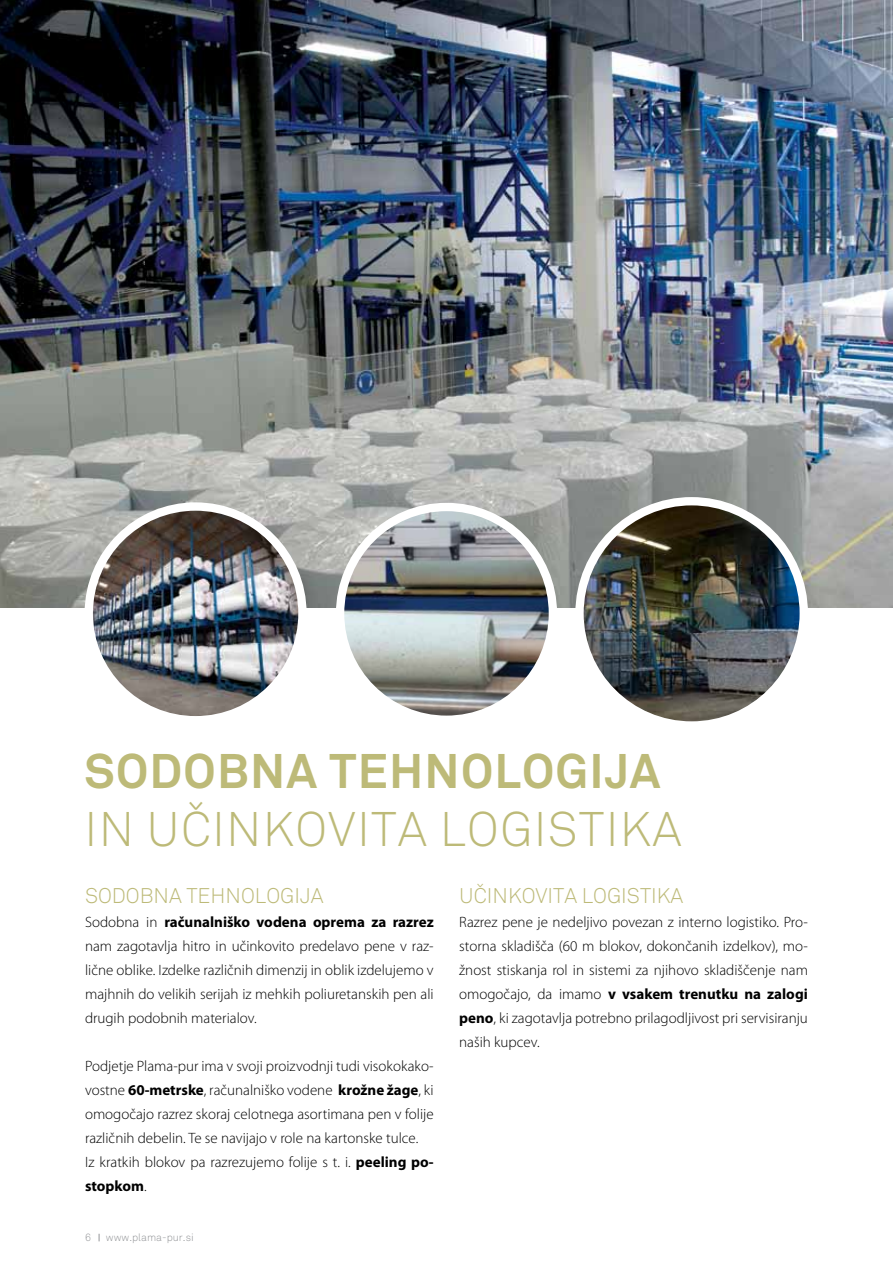
<style>
.page{position:relative;width:893px;height:1263px;background:#fff}
.page>*{position:absolute;margin:0;border:0;box-sizing:border-box;transform-origin:0 0}
.t1{font:300 48px "Akkurat CE";letter-spacing:.025em;color:#bdba78}
.t2{font:700 48px "Akkurat CE";letter-spacing:.025em;color:#bdba78}
.t3{font:300 21px "Akkurat CE";color:#bdba78}
.t4{font:300 15px/24px "Myriad Pro";color:#000;text-align:justify}
.t5{font:300 10.5px "Akkurat CE";color:#939598}
.s1{font-weight:700}
</style>
<div class="page">
<img style="left:0;top:0;width:893px;height:608px">
<img style="left:89px;top:507px;width:213px;height:208px">
<div style="left:85px;top:502px;width:222px;height:222px;border:8px solid #fff;border-radius:50%"></div>
<img style="left:340px;top:507px;width:213px;height:213px;border-radius:106px">
<div style="left:336px;top:503px;width:221px;height:221px;border:8px solid #fff;border-radius:50%"></div>
<img style="left:579px;top:503px;width:225px;height:218px">
<div style="left:575px;top:497px;width:233px;height:233px;border:8px solid #fff;border-radius:50%"></div>
<h1 class="t2" style="left:85px;top:741px;width:577px">SODOBNA TEHNOLOGIJA</h1>
<h1 class="t1" style="left:85px;top:800px;width:442px">IN U ČINKOVITA LOGISTIKA</h1>
<h2 class="t3" style="left:85px;top:883px;width:28px">SODOB</h2>
<h2 class="t3" style="left:154px;top:883px;width:101px">NA TEHNOLO</h2>
<h2 class="t3" style="left:280px;top:883px;width:45px">GIJA</h2>
<p class="t4" style="left:85px;top:910px;width:350px">Sodobna in <span class="s1">računalniško vodena oprema za razrez </span>nam zagotavlja hitro in učinkovito predelavo pene v raz&shy;lične oblike. Izdelke različnih dimenzij in oblik izdelujemo v majhnih do velikih serijah iz mehkih poliuretanskih pen ali drugih podobnih materialov.</p>
<p class="t4" style="left:85px;top:1054px;width:350px;text-align:left">Podjetje Plama-pur ima v svoji proizvodnji tudi visokokako&shy;vostne <span class="s1">60-metrske</span>, računalniško vodene <span class="s1">krožne žage</span>, ki omogočajo razrez skoraj celotnega asortimana pen v folije različnih debelin. Te se navijajo v role na kartonske tulce.<br>Iz kratkih blokov pa razrezujemo folije s t. i. <span class="s1">peeling po&shy;stopkom</span>.</p>
<p class="t5" style="left:85px;top:1231px;width:7px">6</p>
<p class="t5" style="left:106px;top:1231px;width:89px">WWW.PLAMA-PUR.SI</p>
<h2 class="t3" style="left:459px;top:883px;width:226px">U ČINKOVITA LOGISTIKA</h2>
<p class="t4" style="left:459px;top:910px;width:350px">Razrez pene je nedeljivo povezan z interno logistiko. Pro&shy;storna skladišča (60 m blokov, dokončanih izdelkov), mo&shy;žnost stiskanja rol in sistemi za njihovo skladiščenje nam omogočajo, da imamo <span class="s1">v vsakem trenutku na zalogi peno</span>, ki zagotavlja potrebno prilagodljivost pri servisiranju naših kupcev.</p>
</div>
